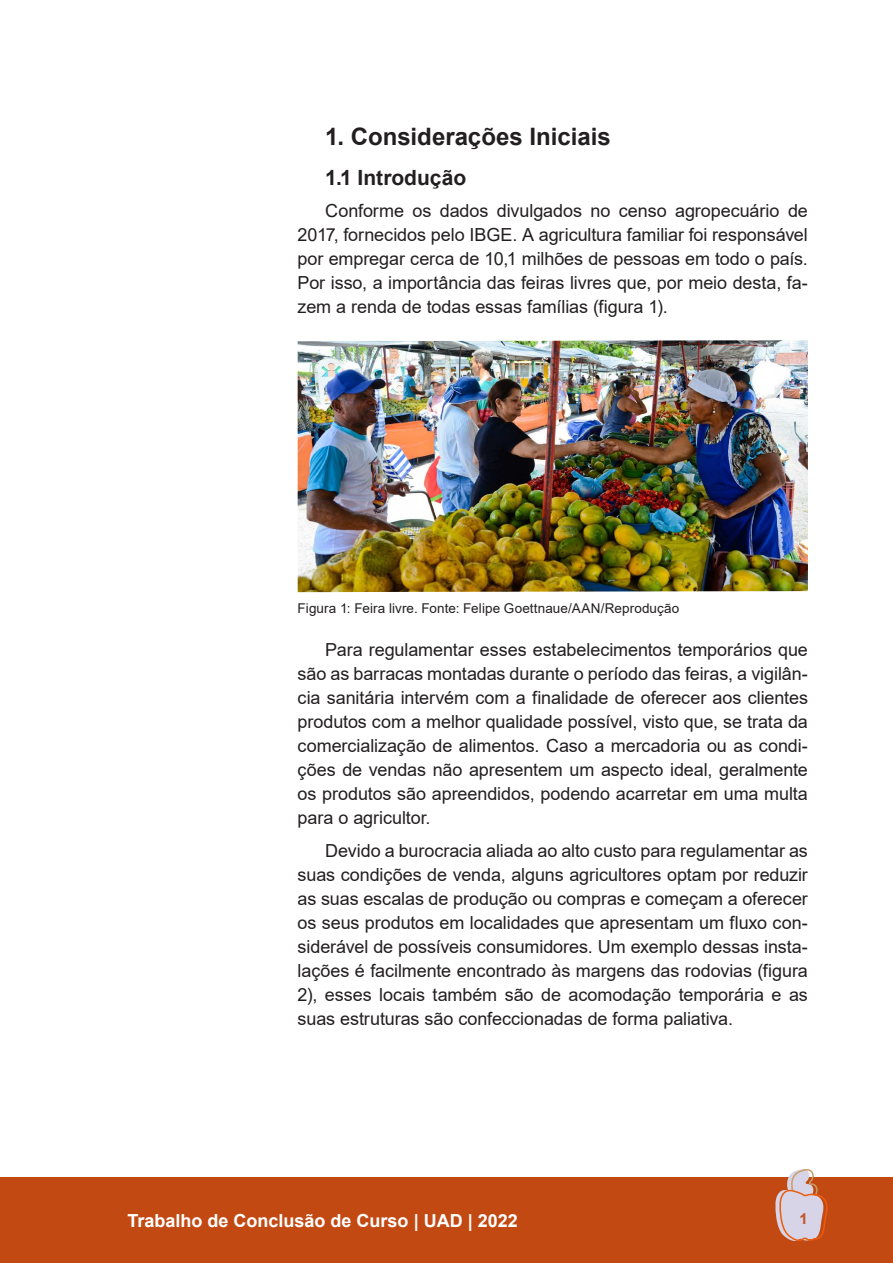
<style>
.page{position:relative;width:893px;height:1263px;background:#fff}
.page>*{position:absolute;margin:0;border:0;box-sizing:border-box;transform-origin:0 0}
.t1{font:700 24px "Arial";color:#231f20}
.t2{font:700 21px "Arial";color:#231f20}
.t3{font:18px/24px "Arial";letter-spacing:-.005em;color:#231f20;text-align:justify}
.t4{font:700 18px "Arial";color:#fff}
.t5{font:700 15px "Arial";color:#c35226}
.t6{font:13.5px "Arial";letter-spacing:.005em;color:#231f20}
</style>
<div class="page">
<div style="left:0;top:1178px;width:893px;height:85px;background:#c34913"></div>
<svg style="left:774px;top:1169px;width:56px;height:72px"></svg>
<img style="left:298px;top:340px;width:510px;height:252px">
<h1 class="t1" style="left:325px;top:128px;width:287px">1. Considerações Iniciais</h1>
<p class="t2" style="left:325px;top:170px;width:142px">1.1 Introdução</p>
<p class="t3" style="left:298px;top:201px;width:512px;text-indent:28px">Conforme os dados divulgados no censo agropecuário de 2017, fornecidos pelo IBGE. A agricultura familiar foi responsável por empregar cerca de 10,1 milhões de pessoas em todo o país.<br>Por isso, a importância das feiras livres que, por meio desta, fa&shy;zem a renda de todas essas famílias (figura 1).</p>
<p class="t6" style="left:298px;top:603px;width:383px">Figura 1: Feira livre. Fonte: Felipe Goettnaue/AAN/Reprodução</p>
<p class="t3" style="left:298px;top:640px;width:512px;text-indent:28px">Para regulamentar esses estabelecimentos temporários que são as barracas montadas durante o período das feiras, a vigilân&shy;cia sanitária intervém com a finalidade de oferecer aos clientes produtos com a melhor qualidade possível, visto que, se trata da comercialização de alimentos. Caso a mercadoria ou as condi&shy;ções de vendas não apresentem um aspecto ideal, geralmente os produtos são apreendidos, podendo acarretar em uma multa para o agricultor.</p>
<p class="t3" style="left:298px;top:840px;width:512px;text-indent:28px">Devido a burocracia aliada ao alto custo para regulamentar as suas condições de venda, alguns agricultores optam por reduzir as suas escalas de produção ou compras e começam a oferecer os seus produtos em localidades que apresentam um fluxo con&shy;siderável de possíveis consumidores. Um exemplo dessas insta&shy;lações é facilmente encontrado às margens das rodovias (figura 2), esses locais também são de acomodação temporária e as suas estruturas são confeccionadas de forma paliativa.</p>
<p class="t4" style="left:128px;top:1214px;width:392px">Trabalho de Conclusão de Curso | UAD | 2022</p>
<p class="t5" style="left:800px;top:1213px;width:10px">1</p>
</div>
